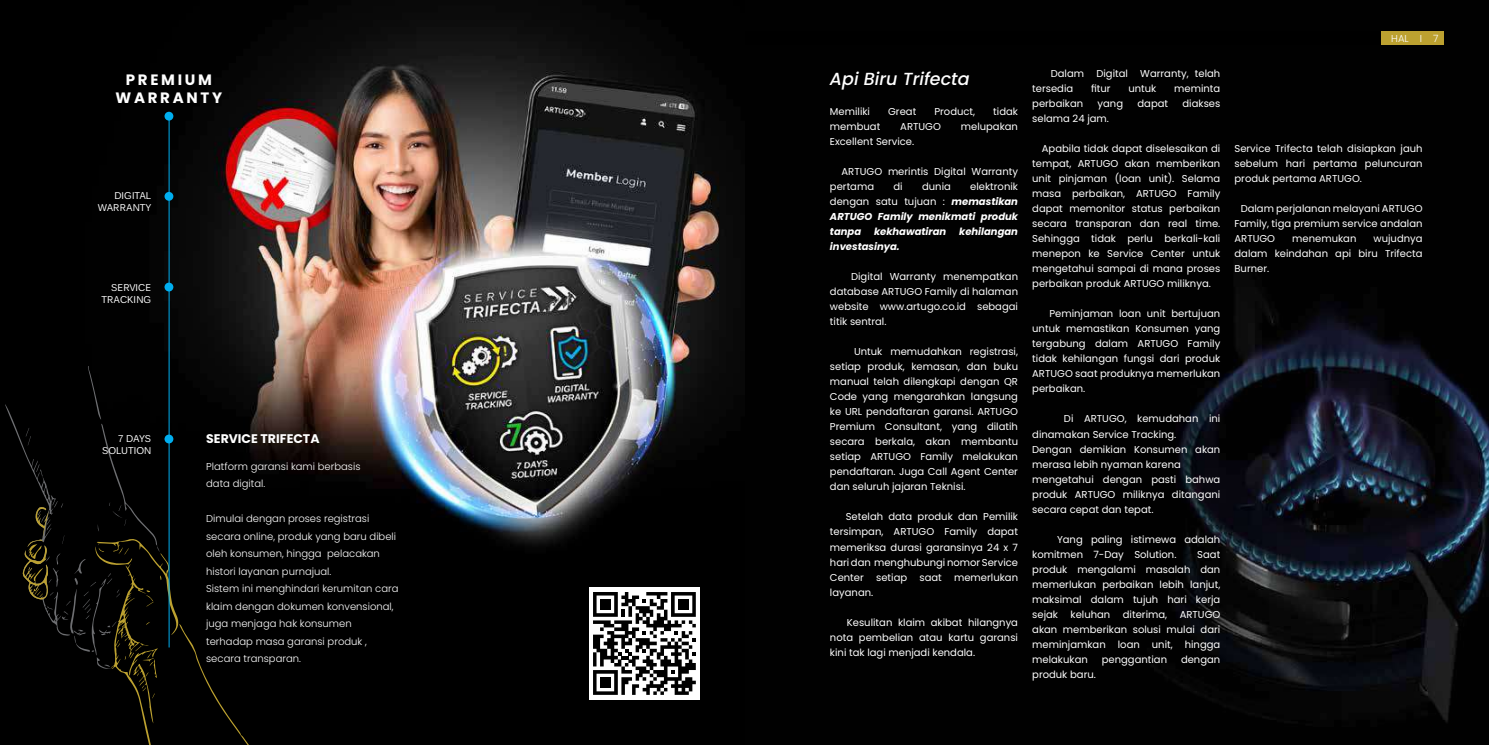
<style>
.page{position:relative;width:1489px;height:745px;background:#fff}
.page>*{position:absolute;margin:0;border:0;box-sizing:border-box;transform-origin:0 0}
.t1{font:italic 500 17.5px "Poppins";color:#fff}
.t2{font:700 15px/18px "Poppins";letter-spacing:.18em;color:#fff;text-align:center}
.t3{font:700 12.5px "Poppins";color:#fff}
.t4{font:10px/15px "Poppins";color:#fff;text-align:justify}
.t5{font:300 10px/17.5px "Poppins";color:#fff}
.t6{font:italic 700 10px/15px "Poppins";color:#fff;text-align:justify}
.t7{font:10px/12px "Un B Pro";color:#fff;text-align:right}
.s1{font-weight:400;font-style:normal}
</style>
<div class="page">
<img style="left:744px;top:0;width:744px;height:744px">
<img style="left:0;top:0;width:744px;height:744px">
<svg style="left:5px;top:365px;width:277px;height:379px;background:#060503"></svg>
<hr style="left:169px;top:113px;width:1px;height:536px;background:#00aeef">
<div style="left:164px;top:647px;width:9px;height:9px;background:#000;border-radius:50%"></div>
<div style="left:164px;top:434px;width:9px;height:9px;background:#00aeef;border-radius:50%"></div>
<div style="left:164px;top:192px;width:9px;height:9px;background:#00aeef;border-radius:50%"></div>
<div style="left:164px;top:282px;width:9px;height:9px;background:#00aeef;border-radius:50%"></div>
<div style="left:164px;top:112px;width:9px;height:8px;background:#00aeef;border-radius:50%"></div>
<div style="left:589px;top:587px;width:110px;height:112px;background:#fff"></div>
<svg style="left:593px;top:592px;width:102px;height:102px"></svg>
<div style="left:600px;top:598px;width:10px;height:11px;background:#000"></div>
<div style="left:678px;top:598px;width:10px;height:11px;background:#000"></div>
<div style="left:600px;top:676px;width:10px;height:11px;background:#000"></div>
<div style="left:1380px;top:32px;width:63px;height:13px;background:#bca130"></div>
<h2 class="t2" style="left:115px;top:71px;width:108px">PREMIUM<br>WARRANTY</h2>
<p class="t7" style="left:98px;top:190px;width:55px">DIGITAL<br>WARRANTY</p>
<p class="t7" style="left:102px;top:282px;width:51px">SERVICE<br>TRACKING</p>
<p class="t7" style="left:102px;top:432px;width:51px">7 DAYS<br>SOLUTION</p>
<p class="t3" style="left:206px;top:431px;width:115px">SERVICE TRIFECTA</p>
<p class="t5" style="left:206px;top:457px;width:156px">Platform garansi kami berbasis data digital.</p>
<p class="t5" style="left:206px;top:509px;width:194px">Dimulai dengan proses registrasi secara online, produk yang baru dibeli oleh konsumen, hingga pelacakan histori layanan purnajual.<br>Sistem ini menghindari kerumitan cara klaim dengan dokumen konvensional, juga menjaga hak konsumen terhadap masa garansi produk , secara transparan.</p>
<h1 class="t1" style="left:830px;top:69px;width:141px">Api Biru Trifecta</h1>
<p class="t4" style="left:830px;top:104px;width:42px">Memiliki</p>
<p class="t4" style="left:888px;top:104px;width:30px">Great</p>
<p class="t4" style="left:934px;top:104px;width:42px">Product,</p>
<p class="t4" style="left:993px;top:104px;width:26px">tidak</p>
<p class="t4" style="left:830px;top:119px;width:52px">membuat</p>
<p class="t4" style="left:900px;top:119px;width:42px">ARTUGO</p>
<p class="t4" style="left:960px;top:119px;width:59px">melupakan</p>
<p class="t4" style="left:830px;top:134px;width:86px">Excellent Service.</p>
<p class="t4" style="left:830px;top:164px;width:189px;text-indent:12px">ARTUGO merintis Digital Warranty pertama</p>
<p class="t6" style="left:830px;top:179px;width:189px;text-indent:140px"><span class="s1">elektronik dengan satu tujuan :</span> memastikan ARTUGO Family menikmati produk tanpa</p>
<p class="t4" style="left:893px;top:179px;width:11px">di</p>
<p class="t4" style="left:922px;top:179px;width:30px">dunia</p>
<p class="t6" style="left:874px;top:224px;width:74px">kekhawatiran</p>
<p class="t6" style="left:959px;top:224px;width:60px">kehilangan</p>
<p class="t6" style="left:830px;top:239px;width:71px">investasinya.</p>
<p class="t4" style="left:830px;top:269px;width:189px;text-indent:21px">Digital Warranty menempatkan database ARTUGO Family di halaman website www.artugo.co.id sebagai titik sentral.</p>
<p class="t4" style="left:830px;top:344px;width:189px;text-indent:24px">Untuk memudahkan registrasi, setiap produk, kemasan, dan buku manual telah dilengkapi dengan QR Code yang mengarahkan langsung ke URL pendaftaran garansi. ARTUGO Premium Consultant, yang dilatih secara berkala, akan membantu setiap ARTUGO Family melakukan pendaftaran. Juga Call Agent Center dan seluruh jajaran Teknisi.</p>
<p class="t4" style="left:830px;top:509px;width:190px;text-indent:16px">Setelah data produk dan Pemilik tersimpan, ARTUGO Family dapat memeriksa durasi garansinya 24 x 7 hari dan menghubungi nomor Service Center setiap saat memerlukan layanan.</p>
<p class="t4" style="left:830px;top:614px;width:190px;text-indent:17px">Kesulitan klaim akibat hilangnya nota pembelian atau kartu garansi kini tak lagi menjadi kendala.</p>
<p class="t4" style="left:1032px;top:66px;width:190px;text-indent:18px">Dalam Digital Warranty, telah tersedia</p>
<p class="t4" style="left:1090px;top:81px;width:21px">fitur</p>
<p class="t4" style="left:1128px;top:81px;width:29px">untuk</p>
<p class="t4" style="left:1174px;top:81px;width:48px">meminta</p>
<p class="t4" style="left:1032px;top:96px;width:52px">perbaikan</p>
<p class="t4" style="left:1097px;top:96px;width:27px">yang</p>
<p class="t4" style="left:1137px;top:96px;width:32px">dapat</p>
<p class="t4" style="left:1182px;top:96px;width:39px">diakses</p>
<p class="t4" style="left:1032px;top:111px;width:78px">selama 24 jam.</p>
<p class="t4" style="left:1032px;top:141px;width:189px;text-indent:10px">Apabila tidak dapat diselesaikan di tempat, ARTUGO akan memberikan unit pinjaman (loan unit). Selama masa perbaikan, ARTUGO Family dapat memonitor status perbaikan secara transparan dan real time.<br>Sehingga tidak perlu berkali-kali menepon ke Service Center untuk mengetahui sampai di mana proses perbaikan produk ARTUGO miliknya.</p>
<p class="t4" style="left:1032px;top:306px;width:189px;text-indent:17px">Peminjaman loan unit bertujuan untuk memastikan Konsumen yang tergabung dalam ARTUGO Family tidak kehilangan fungsi dari produk ARTUGO saat produknya memerlukan perbaikan.</p>
<p class="t4" style="left:1032px;top:411px;width:190px;text-align:left;text-indent:32px">Di ARTUGO, kemudahan ini dinamakan Service Tracking.<br>Dengan demikian Konsumen akan merasa lebih nyaman karena mengetahui dengan pasti bahwa produk ARTUGO miliknya ditangani secara cepat dan tepat.</p>
<p class="t4" style="left:1032px;top:531px;width:189px;text-indent:25px">Yang paling istimewa adalah komitmen 7-Day Solution.</p>
<p class="t4" style="left:1032px;top:546px;width:189px;text-indent:165px">Saat produk mengalami masalah dan memerlukan perbaikan lebih lanjut, maksimal dalam tujuh hari kerja sejak keluhan</p>
<p class="t4" style="left:1032px;top:606px;width:189px;text-indent:91px">diterima, ARTUGO akan memberikan solusi mulai dari meminjamkan loan unit, hingga melakukan</p>
<p class="t4" style="left:1101px;top:651px;width:67px">penggantian</p>
<p class="t4" style="left:1180px;top:651px;width:41px">dengan</p>
<p class="t4" style="left:1032px;top:666px;width:65px">produk baru.</p>
<p class="t5" style="left:1391px;top:29px;width:49px">HAL I 7</p>
<p class="t4" style="left:1234px;top:141px;width:189px">Service Trifecta telah disiapkan jauh sebelum hari pertama peluncuran produk pertama ARTUGO.</p>
<p class="t4" style="left:1234px;top:201px;width:189px;text-indent:6px">Dalam perjalanan melayani ARTUGO Family, tiga premium service andalan ARTUGO</p>
<p class="t4" style="left:1234px;top:231px;width:189px;text-indent:139px">wujudnya dalam keindahan api biru Trifecta Burner.</p>
<p class="t4" style="left:1292px;top:231px;width:66px">menemukan</p>
</div>
